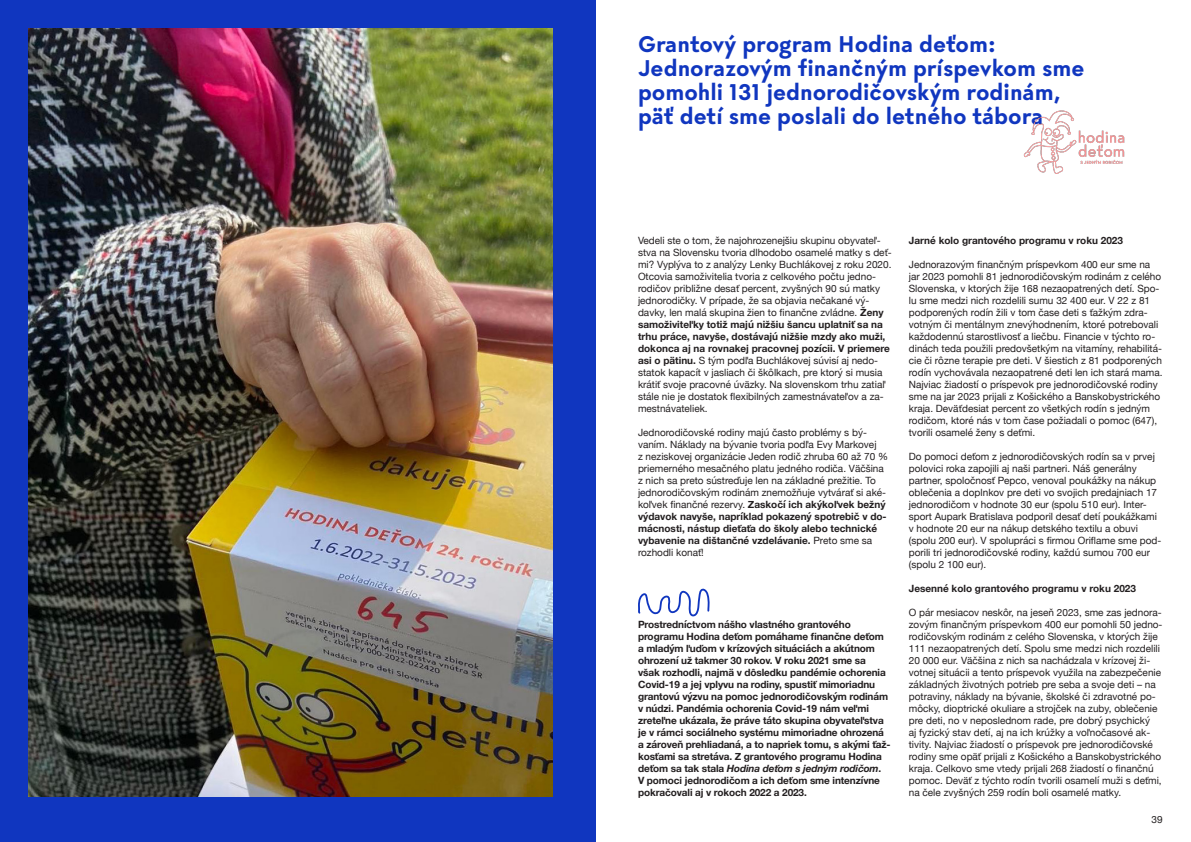
<style>
.page{position:relative;width:1191px;height:842px;background:#fff}
.page>*{position:absolute;margin:0;border:0;box-sizing:border-box;transform-origin:0 0}
.velke_nadpisy_paragraph{font:700 24px/24px "Ocarina";color:#1036bf}
.t1{font:10px/12px "Helvetica Neue";color:#231f20}
.t2{font:700 10px/12px "Helvetica Neue";letter-spacing:-.01em;color:#231f20}
.s1{font-weight:700}
.s2{font-style:italic}
</style>
<div class="page">
<div style="left:0;top:0;width:595px;height:842px;background:#1036bf"></div>
<img style="left:1023px;top:110px;width:102px;height:64px">
<svg style="left:638px;top:588px;width:72px;height:29px"></svg>
<img style="left:28px;top:28px;width:525px;height:768px">
<p class="velke_nadpisy_paragraph" style="left:638px;top:32px;width:448px">Grantový program Hodina deťom:<br>Jednorazovým finančným príspevkom sme pomohli 131 jednorodičovským rodinám, päť detí sme poslali do letného tábora</p>
<p class="t1" style="left:638px;top:235px;width:255px">Vedeli ste o tom, že najohrozenejšiu skupinu obyvateľ&shy;stva na Slovensku tvoria dlhodobo osamelé matky s deť&shy;mi? Vyplýva to z analýzy Lenky Buchlákovej z roku 2020.<br>Otcovia samoživitelia tvoria z celkového počtu jedno&shy;rodičov približne desať percent, zvyšných 90 sú matky jednorodičky. V prípade, že sa objavia nečakané vý&shy;davky, len malá skupina žien to finančne zvládne. <span class="s1">Ženy samoživiteľky totiž majú nižšiu šancu uplatniť sa na trhu práce, navyše, dostávajú nižšie mzdy ako muži, dokonca aj na rovnakej pracovnej pozícii. V priemere asi o pätinu.</span> S tým podľa Buchlákovej súvisí aj nedo&shy;statok kapacít v jasliach či škôlkach, pre ktorý si musia krátiť svoje pracovné úväzky. Na slovenskom trhu zatiaľ stále nie je dostatok flexibilných zamestnávateľov a za&shy;mestnávateliek.</p>
<p class="t1" style="left:638px;top:427px;width:251px">Jednorodičovské rodiny majú často problémy s bý&shy;vaním. Náklady na bývanie tvoria podľa Evy Markovej<br>z neziskovej organizácie Jeden rodič zhruba 60 až 70 % priemerného mesačného platu jedného rodiča. Väčšina z nich sa preto sústreďuje len na základné prežitie. To jednorodičovským rodinám znemožňuje vytvárať si aké&shy;koľvek finančné rezervy. <span class="s1">Zaskočí ich akýkoľvek bežný výdavok navyše, napríklad pokazený spotrebič v do&shy;mácnosti, nástup dieťaťa do školy alebo technické vybavenie na dištančné vzdelávanie.</span> Preto sme sa rozhodli konať!</p>
<p class="t2" style="left:638px;top:619px;width:254px">Prostredníctvom nášho vlastného grantového programu Hodina deťom pomáhame finančne deťom a mladým ľuďom v krízových situáciách a akútnom ohrození už takmer 30 rokov. V roku 2021 sme sa<br>však rozhodli, najmä v dôsledku pandémie ochorenia Covid-19 a jej vplyvu na rodiny, spustiť mimoriadnu grantovú výzvu na pomoc jednorodičovským rodinám v núdzi. Pandémia ochorenia Covid-19 nám veľmi zreteľne ukázala, že práve táto skupina obyvateľstva je v rámci sociálneho systému mimoriadne ohrozená a zároveň prehliadaná, a to napriek tomu, s akými ťaž&shy;kosťami sa stretáva. Z grantového programu Hodina deťom sa tak stala <span class="s2">Hodina deťom s jedným rodičom</span>.<br>V pomoci jednorodičom a ich deťom sme intenzívne pokračovali aj v rokoch 2022 a 2023.</p>
<p class="t2" style="left:909px;top:235px;width:216px">Jarné kolo grantového programu v roku 2023</p>
<p class="t1" style="left:909px;top:259px;width:255px">Jednorazovým finančným príspevkom 400 eur sme na jar 2023 pomohli 81 jednorodičovským rodinám z celého Slovenska, v ktorých žije 168 nezaopatrených detí. Spo&shy;lu sme medzi nich rozdelili sumu 32 400 eur. V 22 z 81 podporených rodín žili v tom čase deti s ťažkým zdra&shy;votným či mentálnym znevýhodnením, ktoré potrebovali každodennú starostlivosť a liečbu. Financie v týchto ro&shy;dinách teda použili predovšetkým na vitamíny, rehabilitá&shy;cie či rôzne terapie pre deti. V šiestich z 81 podporených rodín vychovávala nezaopatrené deti len ich stará mama.<br>Najviac žiadostí o príspevok pre jednorodičovské rodiny sme na jar 2023 prijali z Košického a Banskobystrického kraja. Deväťdesiat percent zo všetkých rodín s jedným rodičom, ktoré nás v tom čase požiadali o pomoc (647), tvorili osamelé ženy s deťmi.</p>
<p class="t1" style="left:909px;top:451px;width:254px">Do pomoci deťom z jednorodičovských rodín sa v prvej polovici roka zapojili aj naši partneri. Náš generálny partner, spoločnosť Pepco, venoval poukážky na nákup oblečenia a doplnkov pre deti vo svojich predajniach 17 jednorodičom v hodnote 30 eur (spolu 510 eur). Inter&shy;sport Aupark Bratislava podporil desať detí poukážkami v hodnote 20 eur na nákup detského textilu a obuvi (spolu 200 eur). V spolupráci s firmou Oriflame sme pod&shy;porili tri jednorodičovské rodiny, každú sumou 700 eur (spolu 2 100 eur).</p>
<p class="t2" style="left:909px;top:583px;width:229px">Jesenné kolo grantového programu v roku 2023</p>
<p class="t1" style="left:909px;top:607px;width:255px">O pár mesiacov neskôr, na jeseň 2023, sme zas jednora&shy;zovým finančným príspevkom 400 eur pomohli 50 jedno&shy;rodičovským rodinám z celého Slovenska, v ktorých žije 111 nezaopatrených detí. Spolu sme medzi nich rozdelili 20 000 eur. Väčšina z nich sa nachádzala v krízovej ži&shy;votnej situácii a tento príspevok využila na zabezpečenie základných životných potrieb pre seba a svoje deti – na potraviny, náklady na bývanie, školské či zdravotné po&shy;môcky, dioptrické okuliare a strojček na zuby, oblečenie pre deti, no v neposlednom rade, pre dobrý psychický<br>aj fyzický stav detí, aj na ich krúžky a voľnočasové ak&shy;tivity. Najviac žiadostí o príspevok pre jednorodičovské rodiny sme opäť prijali z Košického a Banskobystrického kraja. Celkovo sme vtedy prijali 268 žiadostí o finančnú pomoc. Deväť z týchto rodín tvorili osamelí muži s deťmi, na čele zvyšných 259 rodín boli osamelé matky.</p>
<p class="t1" style="left:1151px;top:814px;width:13px">39</p>
</div>
